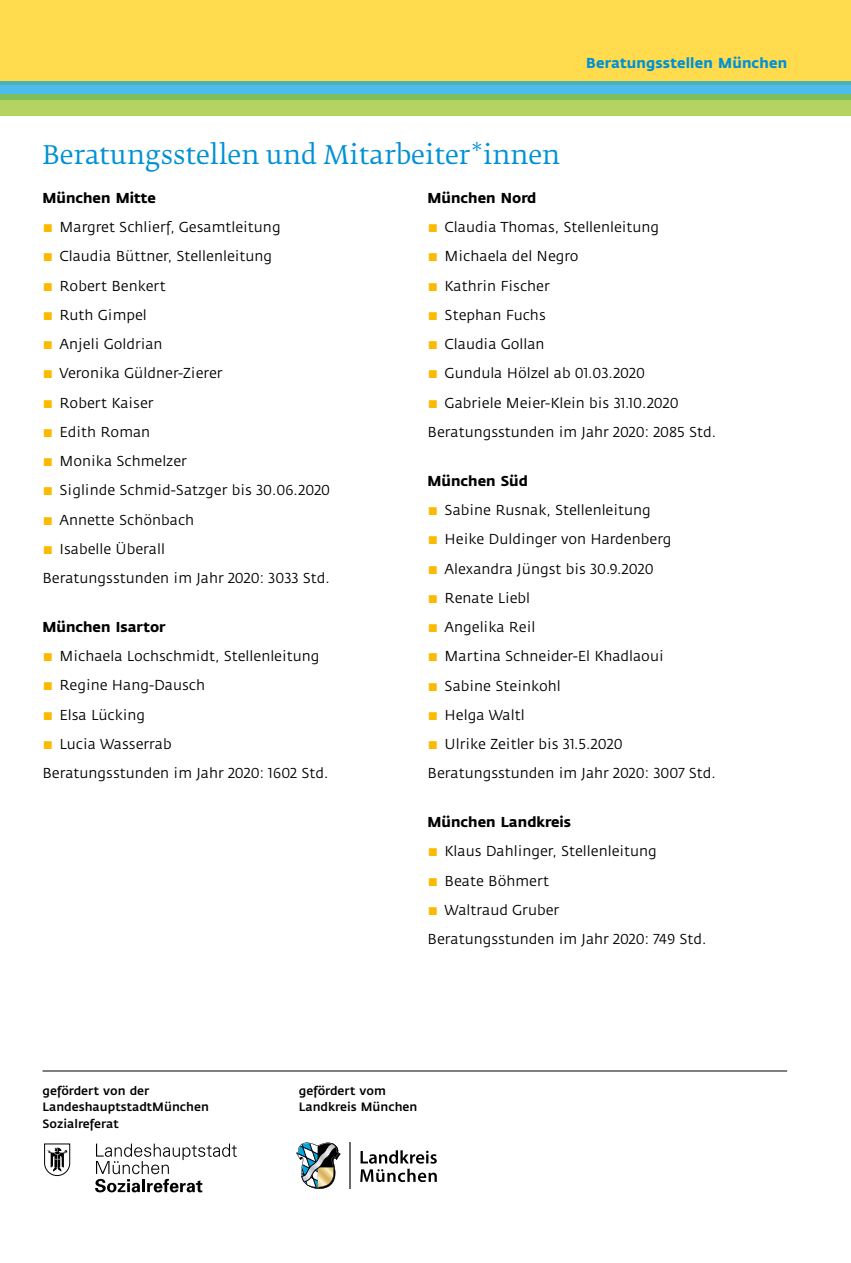
<style>
.page{position:relative;width:851px;height:1263px;background:#fff}
.page>*{position:absolute;margin:0;border:0;box-sizing:border-box;transform-origin:0 0}
.t1{font:25.5px "Fedra Serif B";color:#0091d4}
.t2{font:14.25px/29.2px "Fedra Sans";color:#000}
.t3{font:700 14.25px "Fedra Sans";letter-spacing:.01em;color:#0091d4}
.t4{font:500 12px/16.5px "Fedra Sans";color:#000}
.s1{font-weight:700}
.s2{font-family:"Fedra Sans Bold Expert";color:#fbba00}
</style>
<div class="page">
<div style="left:0;top:0;width:850px;height:82px;background:#ffdb4d"></div>
<svg style="left:0;top:82px;width:850px;height:12px;background:#4db8de"></svg>
<svg style="left:0;top:94px;width:850px;height:22px;background:#a5cd5e"></svg>
<svg style="left:296px;top:1142px;width:44px;height:47px"></svg>
<svg style="left:360px;top:1150px;width:77px;height:32px"></svg>
<hr style="left:349px;top:1142px;width:1px;height:47px;background:#686a6e">
<svg style="left:95px;top:1143px;width:142px;height:49px"></svg>
<svg style="left:44px;top:1143px;width:26px;height:33px"></svg>
<hr style="left:43px;top:1070px;width:744px;height:1px;background:#000">
<p class="t3" style="left:586px;top:54px;width:202px">Beratungsstellen München</p>
<h1 class="t1" style="left:43px;top:140px;width:519px">Beratungsstellen und Mitarbeiter*innen</h1>
<p class="t2" style="left:43px;top:184px;width:289px"><span class="s1">München Mitte<br></span><span class="s2">l</span> Margret Schlierf, Gesamtleitung<br><span class="s2">l</span> Claudia Büttner, Stellenleitung<br><span class="s2">l</span> Robert Benkert<br><span class="s2">l</span> Ruth Gimpel<br><span class="s2">l</span> Anjeli Goldrian<br><span class="s2">l</span> Veronika Güldner-Zierer<br><span class="s2">l</span> Robert Kaiser<br><span class="s2">l</span> Edith Roman<br><span class="s2">l</span> Monika Schmelzer<br><span class="s2">l</span> Siglinde Schmid-Satzger bis 30.06.2020 <span class="s2">l</span> Annette Schönbach<br><span class="s2">l</span> Isabelle Überall<br>Beratungsstunden im Jahr 2020: 3033 Std.</p>
<p class="t2" style="left:43px;top:613px;width:287px"><span class="s1">München Isartor<br></span><span class="s2">l</span> Michaela Lochschmidt, Stellenleitung <span class="s2">l</span> Regine Hang-Dausch<br><span class="s2">l</span> Elsa Lücking<br><span class="s2">l</span> Lucia Wasserrab<br>Beratungsstunden im Jahr 2020: 1602 Std.</p>
<p class="t2" style="left:427px;top:184px;width:290px"><span class="s1">München Nord<br></span><span class="s2">l</span> Claudia Thomas, Stellenleitung<br><span class="s2">l</span> Michaela del Negro<br><span class="s2">l</span> Kathrin Fischer<br><span class="s2">l</span> Stephan Fuchs<br><span class="s2">l</span> Claudia Gollan<br><span class="s2">l</span> Gundula Hölzel ab 01.03.2020<br><span class="s2">l</span> Gabriele Meier-Klein bis 31.10.2020<br>Beratungsstunden im Jahr 2020: 2085 Std.</p>
<p class="t2" style="left:427px;top:467px;width:289px"><span class="s1">München Süd<br></span><span class="s2">l</span> Sabine Rusnak, Stellenleitung<br><span class="s2">l</span> Heike Duldinger von Hardenberg<br><span class="s2">l</span> Alexandra Jüngst bis 30.9.2020<br><span class="s2">l</span> Renate Liebl<br><span class="s2">l</span> Angelika Reil<br><span class="s2">l</span> Martina Schneider-El Khadlaoui<br><span class="s2">l</span> Sabine Steinkohl<br><span class="s2">l</span> Helga Waltl<br><span class="s2">l</span> Ulrike Zeitler bis 31.5.2020<br>Beratungsstunden im Jahr 2020: 3007 Std.</p>
<p class="t2" style="left:427px;top:808px;width:280px"><span class="s1">München Landkreis<br></span><span class="s2">l</span> Klaus Dahlinger, Stellenleitung<br><span class="s2">l</span> Beate Böhmert<br><span class="s2">l</span> Waltraud Gruber<br>Beratungsstunden im Jahr 2020: 749 Std.</p>
<p class="t4" style="left:43px;top:1082px;width:168px">gefördert von der<br>LandeshauptstadtMünchen<br>Sozialreferat</p>
<p class="t4" style="left:299px;top:1082px;width:120px">gefördert vom<br>Landkreis München</p>
</div>
